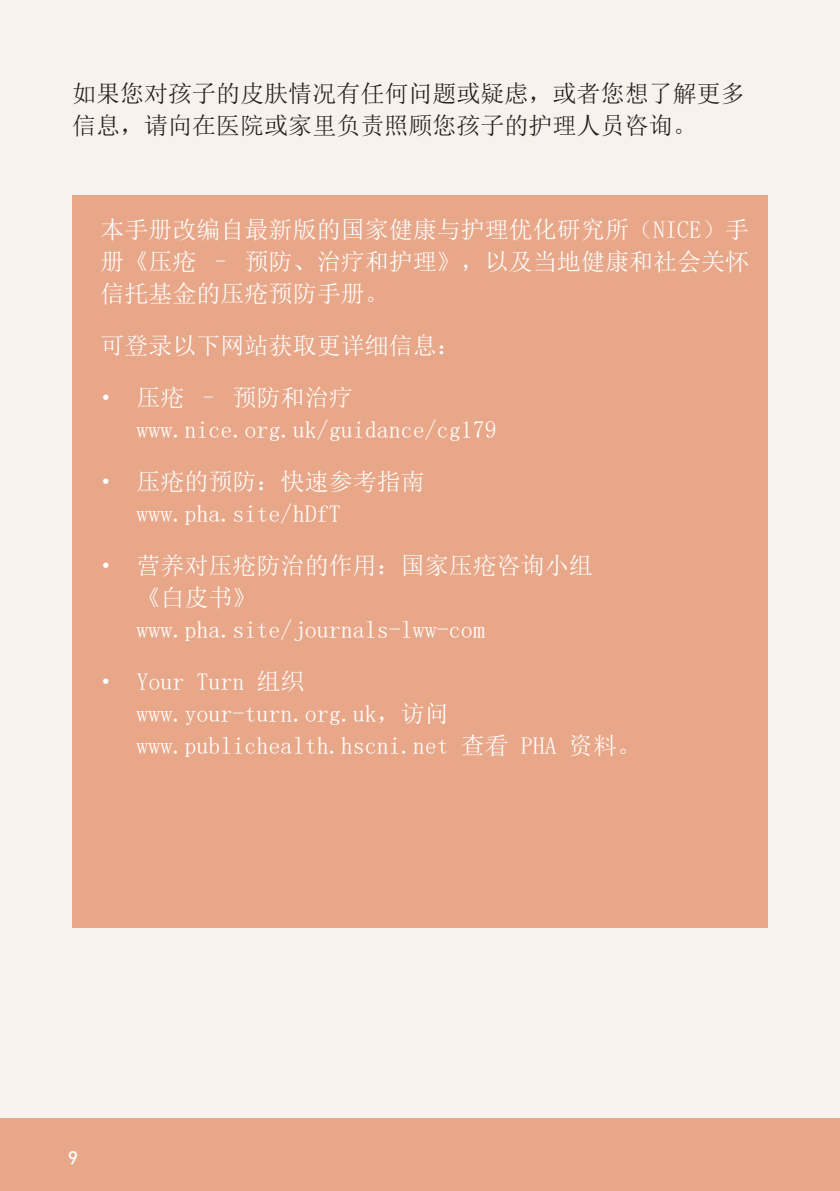
<style>
.page{position:relative;width:840px;height:1191px;background:#fff}
.page>*{position:absolute;margin:0;border:0;box-sizing:border-box;transform-origin:0 0}
.t1{font:24px/32px "Sim Sun";color:#fff}
.t2{font:24px/32px "Sim Sun";color:#231f20}
.t3{font:18px "DIN Medium Alternate";color:#fff}
.s1{font-size:22px}
</style>
<div class="page">
<div style="left:0;top:0;width:839px;height:1191px;background:#f8f2ec"></div>
<div style="left:72px;top:196px;width:695px;height:732px;background:#e8a789"></div>
<div style="left:0;top:1119px;width:839px;height:72px;background:#e8a789"></div>
<p class="t2" style="left:72px;top:77px;width:673px">如果您对孩子的皮肤情况有任何问题或疑虑，或者您想了解更多信息，请向在医院或家里负责照顾您孩子的护理人员咨询。</p>
<p class="t1" style="left:100px;top:213px;width:649px;text-align:justify">本手册改编自最新版的国家健康与护理优化研究所（NICE）手册《压疮 – 预防、治疗和护理》，以及当地健康和社会关怀信托基金的压疮预防手册。</p>
<p class="t1" style="left:100px;top:329px;width:362px">可登录以下网站获取更详细信息：</p>
<p class="t1" style="left:136px;top:381px;width:361px;text-indent:-36px"><span class="s1">•</span> 压疮 – 预防和治疗www.nice.org.uk/guidance/cg179</p>
<p class="t1" style="left:136px;top:465px;width:289px;text-indent:-36px"><span class="s1">•</span> 压疮的预防：快速参考指南www.pha.site/hDfT</p>
<p class="t1" style="left:136px;top:549px;width:458px;text-indent:-36px"><span class="s1">•</span> 营养对压疮防治的作用：国家压疮咨询小组《白皮书》www.pha.site/journals-lww-com</p>
<p class="t1" style="left:136px;top:665px;width:506px;text-indent:-36px"><span class="s1">•</span> Your Turn 组织<br>www.your-turn.org.uk，访问www.publichealth.hscni.net 查看 PHA 资料。</p>
<p class="t3" style="left:68px;top:1144px;width:11px">9</p>
</div>
